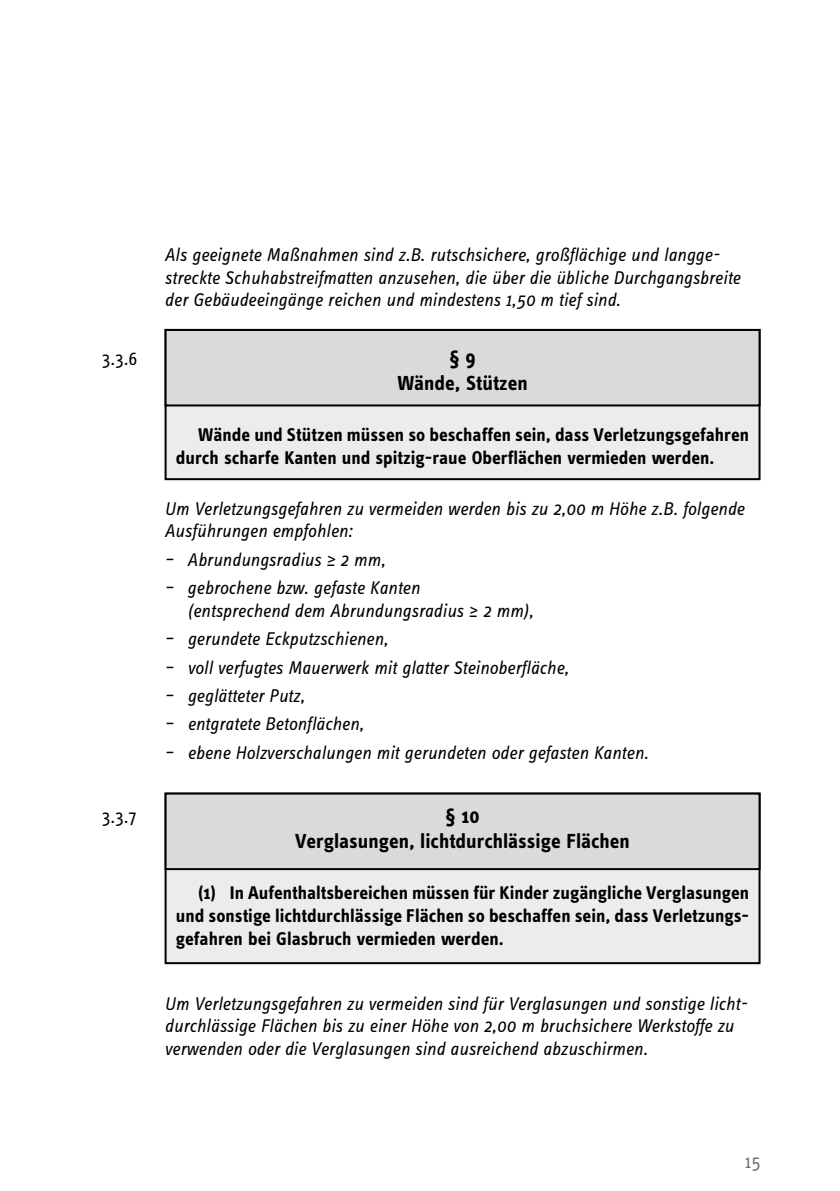
<style>
.page{position:relative;width:840px;height:1191px;background:#fff}
.page>*{position:absolute;margin:0;border:0;box-sizing:border-box;transform-origin:0 0}
.t1{font:700 21px/25px "Info OT Text";color:#000;text-align:center}
.t2{font:italic 19px/22.6px "Info OT Text";color:#000}
.t3{font:700 19px/22.6px "Info OT Text";color:#000}
.t4{font:19px "Info OT Text";color:#000}
.t5{font:19px "Info OT Text";color:#6f6f6f}
</style>
<div class="page">
<div style="left:165px;top:793px;width:594px;height:170px;background:#ececec"></div>
<div style="left:164px;top:792px;width:596px;height:172px;border:2px solid #000"></div>
<div style="left:165px;top:793px;width:594px;height:76px;background:#d9dada"></div>
<div style="left:164px;top:792px;width:596px;height:78px;border:2px solid #000"></div>
<div style="left:165px;top:330px;width:594px;height:149px;background:#ececec"></div>
<div style="left:164px;top:329px;width:596px;height:151px;border:2px solid #000"></div>
<div style="left:165px;top:330px;width:594px;height:75px;background:#d9dada"></div>
<div style="left:164px;top:329px;width:596px;height:77px;border:2px solid #000"></div>
<p class="t2" style="left:164px;top:243px;width:577px">Als geeignete Maßnahmen sind z.B. rutschsichere, großflächige und langge&shy;streckte Schuhabstreifmatten anzusehen, die über die übliche Durchgangsbreite der Gebäudeeingänge reichen und mindestens 1,50 m tief sind.</p>
<p class="t4" style="left:102px;top:347px;width:37px">3.3.6</p>
<p class="t1" style="left:397px;top:345px;width:132px">§ 9<br>Wände, Stützen</p>
<p class="t3" style="left:176px;top:423px;width:574px;text-indent:22px">Wände und Stützen müssen so beschaffen sein, dass Verletzungsgefahren durch scharfe Kanten und spitzig-raue Oberflächen vermieden werden.</p>
<p class="t2" style="left:164px;top:497px;width:581px">Um Verletzungsgefahren zu vermeiden werden bis zu 2,00 m Höhe z.B. folgende<br>Ausführungen empfohlen:</p>
<p class="t2" style="left:164px;top:548px;width:222px">– Abrundungsradius ≥ 2 mm,</p>
<p class="t2" style="left:187px;top:576px;width:347px;text-indent:-23px">– gebrochene bzw. gefaste Kanten<br>(entsprechend dem Abrundungsradius ≥ 2 mm),</p>
<p class="t2" style="left:164px;top:627px;width:225px">– gerundete Eckputzschienen,</p>
<p class="t2" style="left:164px;top:655px;width:405px">– voll verfugtes Mauerwerk mit glatter Steinoberfläche,</p>
<p class="t2" style="left:164px;top:684px;width:141px">– geglätteter Putz,</p>
<p class="t2" style="left:164px;top:712px;width:201px">– entgratete Betonflächen,</p>
<p class="t2" style="left:164px;top:740px;width:485px">– ebene Holzverschalungen mit gerundeten oder gefasten Kanten.</p>
<p class="t4" style="left:102px;top:805px;width:35px">3.3.7</p>
<p class="t1" style="left:295px;top:803px;width:336px">§ 10<br>Verglasungen, lichtdurchlässige Flächen</p>
<p class="t3" style="left:176px;top:881px;width:574px;text-align:justify;text-indent:22px">(1) In Aufenthaltsbereichen müssen für Kinder zugängliche Verglasungen und sonstige lichtdurchlässige Flächen so beschaffen sein, dass Verletzungs&shy;gefahren bei Glasbruch vermieden werden.</p>
<p class="t2" style="left:164px;top:991px;width:583px">Um Verletzungsgefahren zu vermeiden sind für Verglasungen und sonstige licht&shy;durchlässige Flächen bis zu einer Höhe von 2,00 m bruchsichere Werkstoffe zu verwenden oder die Verglasungen sind ausreichend abzuschirmen.</p>
<p class="t5" style="left:744px;top:1150px;width:17px">15</p>
</div>
